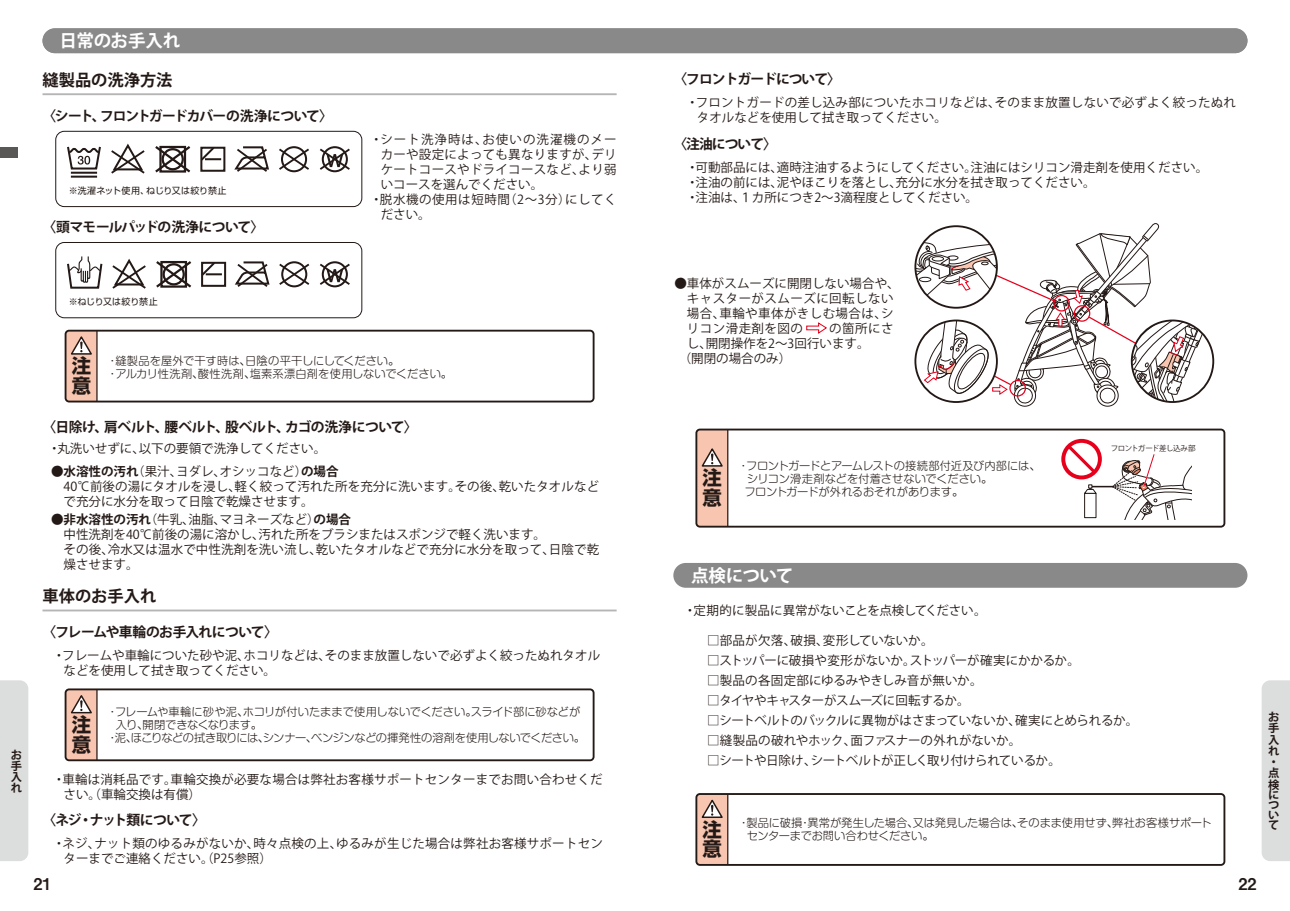
<style>
.page{position:relative;width:1290px;height:911px;background:#fff}
.page>*{position:absolute;margin:0;border:0;box-sizing:border-box;transform-origin:0 0}
.t1{font:700 19.38px/19.4px "Shin Go Pro";color:#231916}
.t2{font:700 17.5px "Koz Go Pro";letter-spacing:-.02em;color:#fff}
.t3{font:700 16.25px "Koz Go Pro";color:#231916}
.t4{font:16.25px "Midashi Go Pro MB31";color:#231916}
.t5{font:700 13.75px "Koz Go Pro";letter-spacing:-.065em;color:#231916}
.t6{font:700 13.75px "Koz Go Pro";letter-spacing:-.03em;color:#231916}
.t7{font:700 13.75px "Koz Go Pro";letter-spacing:-.04em;color:#231916}
.t8{font:12.5px/15px "Koz Go Pro";color:#231916}
.t9{font:12.5px "Koz Go Pro";letter-spacing:-.04em;color:#231916}
.t10{font:12.5px "Koz Go Pro";letter-spacing:.035em;color:#231916}
.t11{font:12.5px "Koz Go Pro";letter-spacing:.02em;color:#231916}
.t12{font:12.5px "Koz Go Pro";letter-spacing:-.025em;color:#231916}
.t13{font:12.5px "Koz Go Pro";letter-spacing:.045em;color:#231916}
.t14{font:12.5px "Koz Go Pro";letter-spacing:.08em;color:#231916}
.t15{font:300 11.25px/13.1px "Shin M Go Pro";letter-spacing:-.015em;color:#231916}
.t16{font:300 11.25px "Shin M Go Pro";letter-spacing:-.04em;color:#231916}
.t17{font:700 11.25px/11.1px "Koz Go Pro";color:#231916;text-align:justify}
.t18{font:300 11.25px "Shin M Go Pro";letter-spacing:-.05em;color:#231916}
.t19{font:9px "Shin Go Pro";letter-spacing:-.01em;color:#231916}
.t20{font:7.5px "Koz Go Pro";letter-spacing:-.05em;color:#231916}
.s1{font-weight:700}
</style>
<div class="page">
<div style="left:1261px;top:680px;width:29px;height:181px;background:#dcdddd"></div>
<div style="left:0;top:680px;width:28px;height:181px;background:#dcdddd"></div>
<div style="left:43px;top:28px;width:1204px;height:25px;background:#898989;border-radius:12px"></div>
<hr style="left:43px;top:609px;width:574px;height:2px;background:#b5b5b6">
<div style="left:56px;top:242px;width:306px;height:76px;border:1px solid #231916;border-radius:9px"></div>
<hr style="left:43px;top:93px;width:574px;height:2px;background:#b5b5b6">
<div style="left:56px;top:131px;width:306px;height:76px;border:1px solid #231916;border-radius:9px"></div>
<div style="left:673px;top:563px;width:574px;height:25px;background:#898989;border-radius:12px"></div>
<div style="left:0;top:147px;width:18px;height:10px;background:#595857"></div>
<svg style="left:67px;top:256px;width:36px;height:33px"></svg>
<svg style="left:112px;top:258px;width:34px;height:31px"></svg>
<div style="left:201px;top:262px;width:25px;height:25px;border:2px solid #231916"></div>
<svg style="left:156px;top:260px;width:66px;height:28px"></svg>
<svg style="left:279px;top:262px;width:31px;height:25px"></svg>
<div style="left:281px;top:261px;width:26px;height:26px;border:2px solid #231916;border-radius:50%"></div>
<svg style="left:319px;top:262px;width:31px;height:25px"></svg>
<div style="left:322px;top:261px;width:26px;height:26px;border:2px solid #231916;border-radius:50%"></div>
<svg style="left:235px;top:261px;width:35px;height:26px"></svg>
<svg style="left:111px;top:143px;width:34px;height:31px"></svg>
<svg style="left:155px;top:145px;width:36px;height:28px"></svg>
<div style="left:159px;top:146px;width:27px;height:27px;border:2px solid #231916"></div>
<div style="left:162px;top:148px;width:22px;height:22px;border:2px solid #231916;border-radius:50%"></div>
<div style="left:200px;top:147px;width:25px;height:25px;border:2px solid #231916"></div>
<svg style="left:200px;top:146px;width:21px;height:17px"></svg>
<svg style="left:279px;top:147px;width:30px;height:25px"></svg>
<div style="left:281px;top:146px;width:26px;height:26px;border:2px solid #231916;border-radius:50%"></div>
<svg style="left:319px;top:147px;width:31px;height:25px"></svg>
<div style="left:322px;top:146px;width:26px;height:26px;border:2px solid #231916;border-radius:50%"></div>
<svg style="left:234px;top:146px;width:35px;height:26px"></svg>
<hr style="left:71px;top:172px;width:26px;height:2px;background:#231916">
<hr style="left:71px;top:176px;width:26px;height:2px;background:#231916">
<svg style="left:67px;top:146px;width:34px;height:24px"></svg>
<svg style="left:916px;top:223px;width:297px;height:184px"></svg>
<div style="left:914px;top:319px;width:84px;height:84px;border:2px solid #231916;border-radius:50%"></div>
<div style="left:1131px;top:319px;width:83px;height:84px;border:2px solid #231916;border-radius:50%"></div>
<div style="left:914px;top:225px;width:84px;height:84px;border:2px solid #231916;border-radius:50%"></div>
<div style="left:1061px;top:439px;width:41px;height:40px;border:4px solid #e6001c;border-radius:50%"></div>
<svg style="left:806px;top:322px;width:21px;height:12px"></svg>
<div style="left:695px;top:428px;width:530px;height:99px;border:2px solid #231916;border-radius:4px"></div>
<svg style="left:696px;top:429px;width:32px;height:97px;background:#deb3a0"></svg>
<div style="left:695px;top:793px;width:530px;height:73px;border:2px solid #231916;border-radius:4px"></div>
<svg style="left:696px;top:794px;width:32px;height:71px;background:#dab09e"></svg>
<div style="left:65px;top:330px;width:529px;height:72px;border:2px solid #231916;border-radius:4px"></div>
<hr style="left:96px;top:331px;width:2px;height:70px;background:#231916">
<svg style="left:66px;top:331px;width:31px;height:70px;background:#e2b7a4"></svg>
<div style="left:65px;top:688px;width:529px;height:73px;border:2px solid #231916;border-radius:4px"></div>
<hr style="left:96px;top:689px;width:2px;height:71px;background:#231916">
<svg style="left:66px;top:689px;width:31px;height:71px;background:#e0b5a2"></svg>
<svg style="left:1064px;top:442px;width:127px;height:77px"></svg>
<h2 class="t2" style="left:60px;top:29px;width:122px">日常のお手入れ</h2>
<h3 class="t3" style="left:43px;top:70px;width:131px">縫製品の洗浄方法</h3>
<p class="t5" style="left:43px;top:107px;width:292px">〈シート、フロントガードカバーの洗浄について〉</p>
<p class="t19" style="left:69px;top:183px;width:159px">※洗濯ネット使用、ねじり又は絞り禁止</p>
<p class="t5" style="left:43px;top:218px;width:223px">〈頭マモールパッドの洗浄について〉</p>
<p class="t14" style="left:370px;top:131px;width:248px">・シート洗浄時は、お使いの洗濯機のメー</p>
<p class="t11" style="left:381px;top:146px;width:237px">カーや設定によっても異なりますが、デリ</p>
<p class="t11" style="left:381px;top:161px;width:237px">ケートコースやドライコースなど、より弱</p>
<p class="t8" style="left:381px;top:177px;width:164px">いコースを選んでください。</p>
<p class="t13" style="left:370px;top:191px;width:248px">・脱水機の使用は短時間（2～3分）にしてく</p>
<p class="t8" style="left:381px;top:207px;width:51px">ださい。</p>
<p class="t5" style="left:673px;top:70px;width:169px">〈フロントガードについて〉</p>
<p class="t8" style="left:697px;top:95px;width:541px;text-indent:-11px">・フロントガードの差し込み部についたホコリなどは、そのまま放置しないで必ずよく絞ったぬれタオルなどを使用して拭き取ってください。</p>
<p class="t8" style="left:686px;top:161px;width:523px">・可動部品には、適時注油するようにしてください。注油にはシリコン滑走剤を使用ください。・注油の前には、泥やほこりを落とし、充分に水分を拭き取ってください。<br>・注油は、１カ所につき2～3滴程度としてください。</p>
<p class="t5" style="left:673px;top:135px;width:105px">〈注油について〉</p>
<p class="t17" style="left:11px;top:749px;width:12px">お手入れ</p>
<p class="t19" style="left:69px;top:294px;width:90px">※ねじり又は絞り禁止</p>
<h1 class="t1" style="left:72px;top:354px;width:20px">注意</h1>
<p class="t15" style="left:107px;top:352px;width:347px">・縫製品を屋外で干す時は、日陰の平干しにしてください。<br>・アルカリ性洗剤、酸性洗剤、塩素系漂白剤を使用しないでください。</p>
<p class="t6" style="left:43px;top:418px;width:376px">〈日除け、肩ベルト、腰ベルト、股ベルト、カゴの洗浄について〉</p>
<p class="t8" style="left:51px;top:464px;width:289px"><span class="s1">●水溶性の汚れ</span>（果汁、ヨダレ、オシッコなど）<span class="s1">の場合</span></p>
<p class="t8" style="left:51px;top:479px;width:550px">　40℃前後の湯にタオルを浸し、軽く絞って汚れた所を充分に洗います。その後、乾いたタオルなど</p>
<p class="t8" style="left:63px;top:494px;width:251px">で充分に水分を取って日陰で乾燥させます。</p>
<p class="t8" style="left:51px;top:512px;width:301px"><span class="s1">●非水溶性の汚れ</span>（牛乳、油脂、マヨネーズなど）<span class="s1">の場合</span></p>
<p class="t8" style="left:51px;top:527px;width:497px">　中性洗剤を40℃前後の湯に溶かし、汚れた所をブラシまたはスポンジで軽く洗います。</p>
<p class="t8" style="left:51px;top:542px;width:550px">　その後、冷水又は温水で中性洗剤を洗い流し、乾いたタオルなどで充分に水分を取って、日陰で乾</p>
<p class="t8" style="left:63px;top:557px;width:76px">燥させます。</p>
<p class="t8" style="left:48px;top:441px;width:280px">・丸洗いせずに、以下の要領で洗浄してください。</p>
<h3 class="t3" style="left:43px;top:586px;width:115px">車体のお手入れ</h3>
<p class="t7" style="left:43px;top:623px;width:237px">〈フレームや車輪のお手入れについて〉</p>
<p class="t8" style="left:63px;top:648px;width:538px;text-indent:-11px">・フレームや車輪についた砂や泥、ホコリなどは、そのまま放置しないで必ずよく絞ったぬれタオルなどを使用して拭き取ってください。</p>
<h1 class="t1" style="left:72px;top:713px;width:20px">注意</h1>
<p class="t15" style="left:107px;top:704px;width:475px">・フレームや車輪に砂や泥、ホコリが付いたままで使用しないでください。スライド部に砂などが</p>
<p class="t18" style="left:116px;top:716px;width:148px">入り、開閉できなくなります。</p>
<p class="t16" style="left:107px;top:729px;width:480px">・泥、ほこりなどの拭き取りには、シンナー、ベンジンなどの揮発性の溶剤を使用しないでください。</p>
<p class="t8" style="left:63px;top:772px;width:541px;text-indent:-11px">・車輪は消耗品です。車輪交換が必要な場合は弊社お客様サポートセンターまでお問い合わせください。（車輪交換は有償）</p>
<p class="t5" style="left:43px;top:811px;width:165px">〈ネジ・ナット類について〉</p>
<p class="t8" style="left:63px;top:836px;width:541px;text-indent:-11px">・ネジ、ナット類のゆるみがないか、時々点検の上、ゆるみが生じた場合は弊社お客様サポートセンターまでご連絡ください。（P25参照）</p>
<p class="t8" style="left:674px;top:276px;width:227px">●車体がスムーズに開閉しない場合や、</p>
<p class="t10" style="left:687px;top:290px;width:208px">キャスターがスムーズに回転しない</p>
<p class="t10" style="left:687px;top:305px;width:208px">場合、車輪や車体がきしむ場合は、シ</p>
<p class="t10" style="left:687px;top:320px;width:208px">リコン滑走剤を図の　　の箇所にさ</p>
<p class="t8" style="left:687px;top:336px;width:184px">し、開閉操作を2～3回行います。</p>
<p class="t8" style="left:679px;top:351px;width:114px">（開閉の場合のみ）</p>
<h1 class="t1" style="left:702px;top:466px;width:20px">注意</h1>
<p class="t15" style="left:744px;top:458px;width:298px;text-indent:-7px">・フロントガードとアームレストの接続部付近及び内部には、シリコン滑走剤などを付着させないでください。<br>フロントガードが外れるおそれがあります。</p>
<p class="t20" style="left:1111px;top:443px;width:86px">フロントガード差し込み部</p>
<h2 class="t2" style="left:691px;top:564px;width:104px">点検について</h2>
<p class="t8" style="left:684px;top:603px;width:304px">・定期的に製品に異常がないことを点検してください。</p>
<p class="t8" style="left:707px;top:633px;width:228px">□部品が欠落、破損、変形していないか。</p>
<p class="t8" style="left:707px;top:653px;width:374px">□ストッパーに破損や変形がないか。ストッパーが確実にかかるか。</p>
<p class="t8" style="left:707px;top:673px;width:277px">□製品の各固定部にゆるみやきしみ音が無いか。</p>
<p class="t9" style="left:707px;top:693px;width:264px">□タイヤやキャスターがスムーズに回転するか。</p>
<p class="t12" style="left:707px;top:713px;width:433px">□シートベルトのバックルに異物がはさまっていないか、確実にとめられるか。</p>
<p class="t8" style="left:707px;top:733px;width:316px">□縫製品の破れやホック、面ファスナーの外れがないか。</p>
<p class="t9" style="left:707px;top:753px;width:355px">□シートや日除け、シートベルトが正しく取り付けられているか。</p>
<h1 class="t1" style="left:702px;top:817px;width:20px">注意</h1>
<p class="t15" style="left:747px;top:815px;width:466px;text-indent:-9px">・製品に破損・異常が発生した場合、又は発見した場合は、そのまま使用せず、弊社お客様サポートセンターまでお問い合わせください。</p>
<h3 class="t4" style="left:33px;top:870px;width:20px">21</h3>
<h3 class="t4" style="left:1238px;top:870px;width:20px">22</h3>
<p class="t17" style="left:1268px;top:712px;width:13px;text-align:left">お手入れ・点検に</p>
<p class="t17" style="left:1268px;top:800px;width:12px;line-height:10.1px">ついて</p>
</div>
